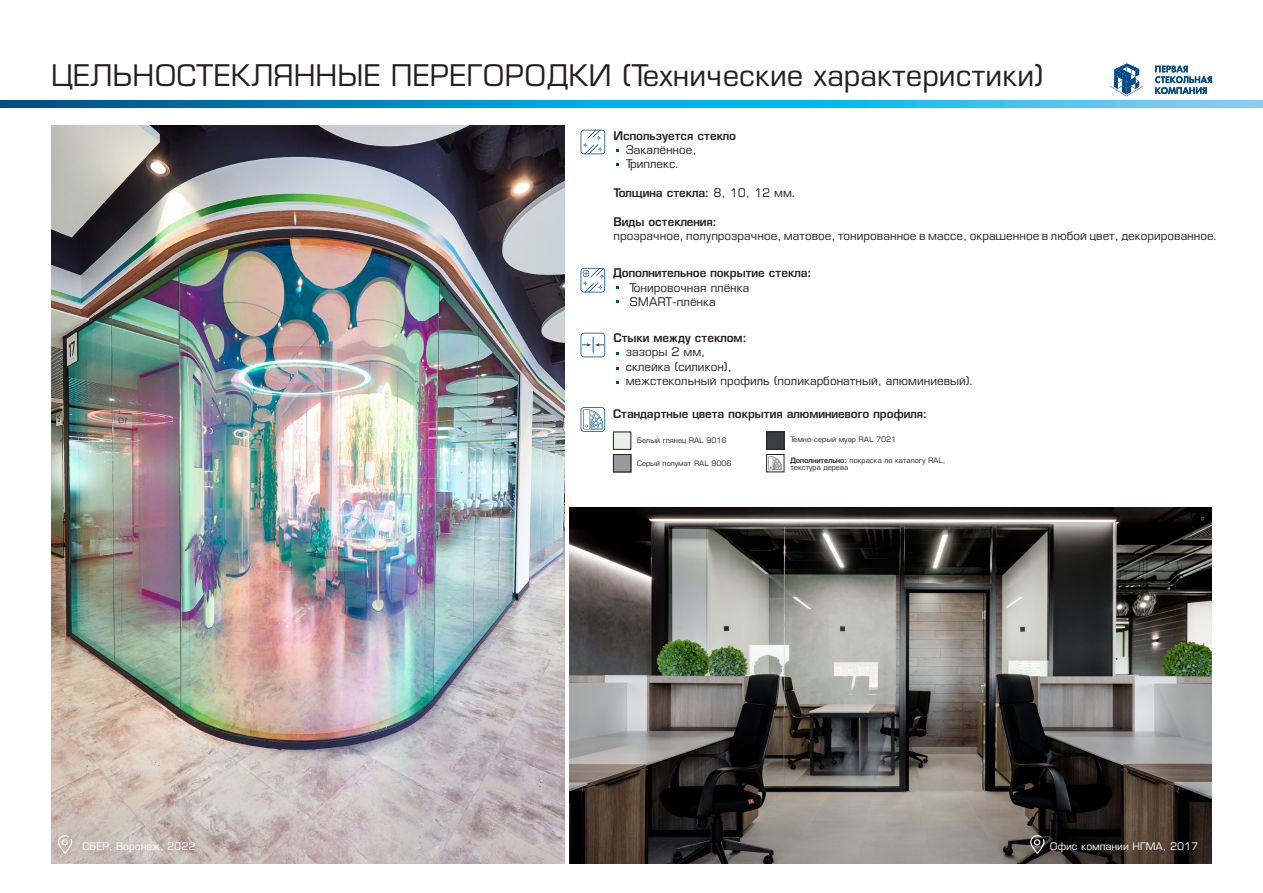
<style>
.page{position:relative;width:1263px;height:893px;background:#fff}
.page>*{position:absolute;margin:0;border:0;box-sizing:border-box;transform-origin:0 0}
.t1{font:30px "Eurotype AP";color:#231f20}
.t2{font:12px "Eurotype AP";color:#231f20}
.t3{font:700 12px "Eurotype AP";color:#231f20}
.t4{font:10.5px "Eurotype AP";color:#fff}
.t5{font:7.5px "Eurotype AP";color:#231f20}
.s1{font-weight:400}
.s2{font-weight:700}
</style>
<div class="page">
<img style="left:51px;top:125px;width:514px;height:738px">
<img style="left:569px;top:507px;width:643px;height:356px">
<svg style="left:58px;top:835px;width:14px;height:19px"></svg>
<svg style="left:1030px;top:835px;width:14px;height:19px"></svg>
<svg style="left:581px;top:407px;width:24px;height:25px"></svg>
<svg style="left:581px;top:130px;width:24px;height:24px"></svg>
<svg style="left:581px;top:268px;width:24px;height:24px"></svg>
<div style="left:613px;top:432px;width:18px;height:18px;border:1px solid #231f20"></div>
<div style="left:613px;top:454px;width:18px;height:18px;border:1px solid #231f20"></div>
<img style="left:768px;top:434px;width:14px;height:14px">
<div style="left:766px;top:432px;width:18px;height:18px;border:1px solid #231f20"></div>
<div style="left:766px;top:454px;width:18px;height:18px;border:1px solid #231f20"></div>
<svg style="left:768px;top:456px;width:14px;height:14px"></svg>
<svg style="left:581px;top:333px;width:24px;height:24px"></svg>
<svg style="left:0;top:101px;width:1263px;height:6px;background:#199ed5"></svg>
<svg style="left:1155px;top:66px;width:57px;height:28px"></svg>
<svg style="left:1110px;top:64px;width:33px;height:32px"></svg>
<p class="t1" style="left:51px;top:61px;width:994px">ЦЕЛЬНОСТЕКЛЯННЫЕ ПЕРЕГОРОДКИ (Технические характеристики)</p>
<p class="t3" style="left:614px;top:129px;width:124px">Используется стекло</p>
<p class="t2" style="left:626px;top:144px;width:72px">Закалённое,</p>
<p class="t2" style="left:626px;top:158px;width:55px">Триплекс.</p>
<p class="t3" style="left:614px;top:187px;width:184px">Толщина стекла: <span class="s1">8, 10, 12 мм.</span></p>
<p class="t3" style="left:614px;top:215px;width:105px">Виды остекления:</p>
<p class="t2" style="left:614px;top:230px;width:606px">прозрачное, полупрозрачное, матовое, тонированное в массе, окрашенное в любой цвет, декорированное.</p>
<p class="t3" style="left:613px;top:267px;width:200px">Дополнительное покрытие стекла:</p>
<p class="t2" style="left:629px;top:281px;width:122px">Тонировочная плёнка</p>
<p class="t2" style="left:629px;top:296px;width:88px">SMART-плёнка</p>
<p class="t3" style="left:614px;top:331px;width:135px">Стыки между стеклом:</p>
<p class="t2" style="left:626px;top:346px;width:81px">зазоры 2 мм,</p>
<p class="t2" style="left:626px;top:361px;width:108px">склейка (силикон),</p>
<p class="t2" style="left:626px;top:375px;width:350px">межстекольный профиль (поликарбонатный, алюминиевый).</p>
<p class="t3" style="left:613px;top:407px;width:315px">Стандартные цвета покрытия алюминиевого профиля:</p>
<p class="t5" style="left:637px;top:437px;width:91px">Белый глянец RAL 9016</p>
<p class="t5" style="left:637px;top:459px;width:96px">Серый полумат RAL 9006</p>
<p class="t5" style="left:790px;top:436px;width:107px">Темно-серый муар RAL 7021</p>
<p class="t5" style="left:790px;top:456px;width:156px"><span class="s2">Дополнительно:</span> покраска по каталогу RAL,</p>
<p class="t5" style="left:790px;top:464px;width:59px">текстура дерева</p>
<p class="t4" style="left:83px;top:841px;width:115px">СБЕР, Воронеж, 2022</p>
<p class="t4" style="left:1050px;top:841px;width:150px">Офис компании НГМА, 2017</p>
</div>
